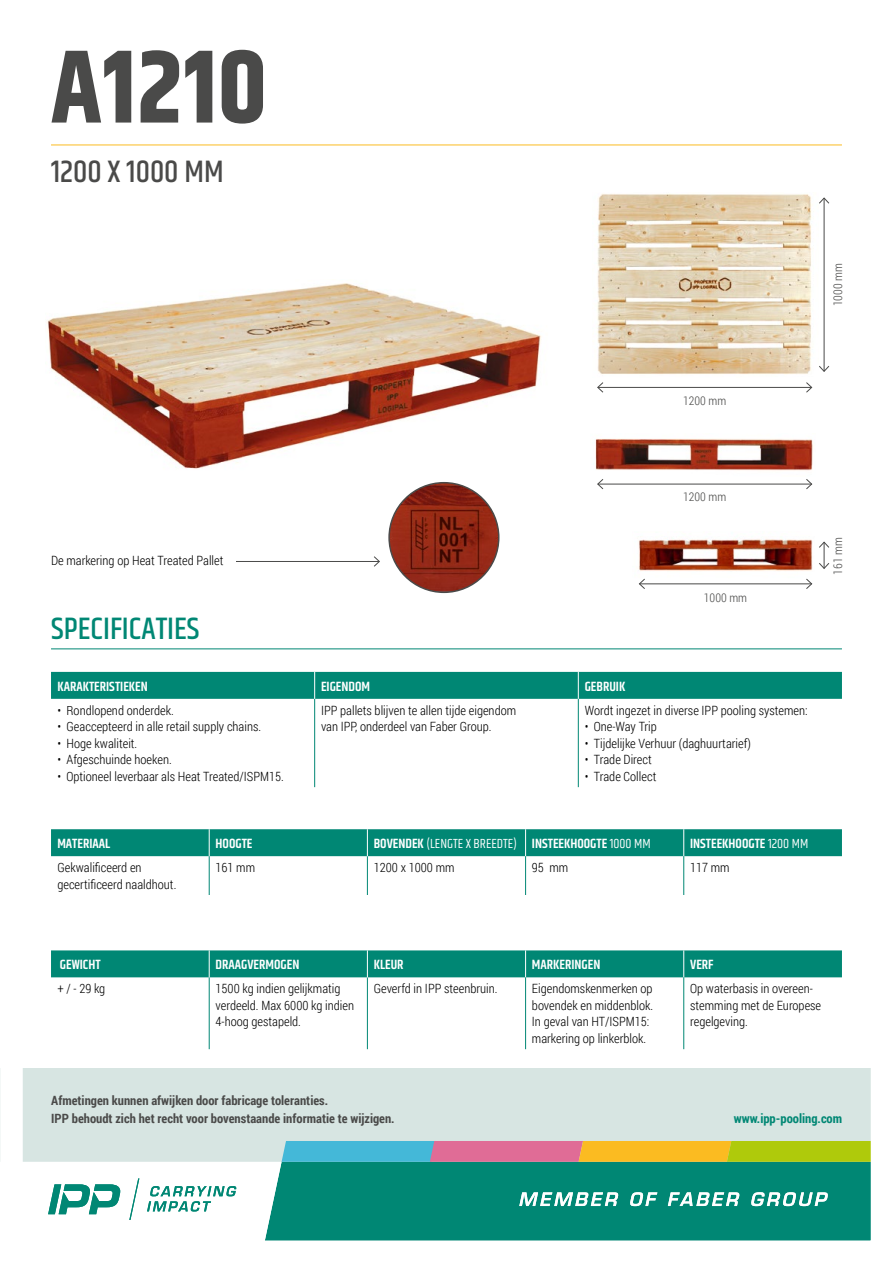
<style>
.page{position:relative;width:893px;height:1263px;background:#fff}
.page>*{position:absolute;margin:0;border:0;box-sizing:border-box;transform-origin:0 0}
.t1{font:700 103.5px "Khand";letter-spacing:.01em;color:#4a4a49}
.t2{font:500 31.5px "Khand";color:#008774}
.t3{font:500 31.5px "Khand";color:#4a4a49}
.t4{font:600 13.5px "Khand";color:#fff}
.t5{font:13.5px "Khand";color:#fff}
.t6{font:300 12.75px/16.5px "Roboto Condensed";color:#000}
.t7{font:700 12.75px/18px "Roboto Condensed";color:#4a4a49}
.t8{font:700 12.75px "Roboto Condensed";color:#008774}
.t9{font:300 12px "Roboto Condensed";color:#4a4a49}
.s1{font-weight:600}
.s2{font-weight:400}
</style>
<div class="page">
<div style="left:0;top:1069px;width:893px;height:93px;background:#d7e5e2"></div>
<svg style="left:48px;top:1141px;width:822px;height:99px"></svg>
<hr style="left:51px;top:145px;width:791px;height:1px;background:#fbbb21">
<hr style="left:51px;top:648px;width:791px;height:1px;background:#008774">
<hr style="left:314px;top:699px;width:1px;height:88px;background:#008774">
<hr style="left:578px;top:699px;width:1px;height:88px;background:#008774">
<div style="left:51px;top:672px;width:791px;height:27px;background:#008774"></div>
<div style="left:57px;top:678px;width:91px;height:16px;background:#008774"></div>
<div style="left:321px;top:678px;width:49px;height:16px;background:#008774"></div>
<div style="left:585px;top:678px;width:40px;height:16px;background:#008774"></div>
<hr style="left:209px;top:856px;width:1px;height:39px;background:#008774">
<hr style="left:367px;top:856px;width:1px;height:39px;background:#008774">
<svg style="left:51px;top:829px;width:791px;height:27px;background:#058977"></svg>
<hr style="left:525px;top:856px;width:1px;height:39px;background:#008774">
<hr style="left:683px;top:856px;width:1px;height:39px;background:#008774">
<div style="left:57px;top:835px;width:53px;height:17px;background:#008774"></div>
<div style="left:216px;top:835px;width:36px;height:17px;background:#008774"></div>
<div style="left:374px;top:835px;width:143px;height:17px;background:#008774"></div>
<div style="left:532px;top:835px;width:119px;height:17px;background:#008774"></div>
<div style="left:690px;top:835px;width:118px;height:17px;background:#008774"></div>
<hr style="left:209px;top:977px;width:1px;height:72px;background:#008774">
<hr style="left:367px;top:977px;width:1px;height:72px;background:#008774">
<div style="left:51px;top:950px;width:791px;height:27px;background:#008774"></div>
<hr style="left:525px;top:977px;width:1px;height:72px;background:#008774">
<hr style="left:683px;top:977px;width:1px;height:72px;background:#008774">
<div style="left:57px;top:956px;width:46px;height:17px;background:#008774"></div>
<div style="left:216px;top:956px;width:83px;height:17px;background:#008774"></div>
<div style="left:374px;top:956px;width:30px;height:17px;background:#008774"></div>
<div style="left:532px;top:956px;width:68px;height:17px;background:#008774"></div>
<div style="left:690px;top:956px;width:24px;height:17px;background:#008774"></div>
<img style="left:595px;top:438px;width:218px;height:33px">
<img style="left:638px;top:539px;width:175px;height:32px">
<hr style="left:824px;top:198px;width:1px;height:173px;background:#4a4a49">
<svg style="left:819px;top:197px;width:11px;height:7px"></svg>
<svg style="left:819px;top:365px;width:11px;height:7px"></svg>
<svg style="left:819px;top:541px;width:11px;height:28px"></svg>
<hr style="left:639px;top:583px;width:173px;height:1px;background:#4a4a49">
<svg style="left:805px;top:578px;width:8px;height:11px"></svg>
<svg style="left:638px;top:578px;width:8px;height:11px"></svg>
<hr style="left:598px;top:387px;width:214px;height:1px;background:#4a4a49">
<svg style="left:597px;top:382px;width:7px;height:11px"></svg>
<svg style="left:805px;top:382px;width:8px;height:11px"></svg>
<hr style="left:598px;top:484px;width:214px;height:1px;background:#4a4a49">
<svg style="left:597px;top:479px;width:7px;height:11px"></svg>
<svg style="left:805px;top:479px;width:8px;height:11px"></svg>
<img style="left:597px;top:194px;width:215px;height:180px">
<img style="left:389px;top:483px;width:110px;height:109px;border-radius:55px">
<div style="left:388px;top:482px;width:111px;height:111px;border:2px solid #4a4a49;border-radius:50%"></div>
<hr style="left:236px;top:561px;width:143px;height:1px;background:#4a4a49">
<svg style="left:374px;top:556px;width:6px;height:11px"></svg>
<img style="left:47px;top:283px;width:494px;height:186px">
<h1 class="t1" style="left:51px;top:14px;width:217px">A1210</h1>
<h2 class="t3" style="left:51px;top:152px;width:174px">1200 X 1000 MM</h2>
<p class="t9" style="left:829px;top:306px;width:45px;rotate:-90deg">1000 mm</p>
<p class="t9" style="left:683px;top:392px;width:45px">1200 mm</p>
<p class="t6" style="left:51px;top:551px;width:174px">De markering op Heat Treated Pallet</p>
<h2 class="t2" style="left:51px;top:609px;width:150px">SPECIFICATIES</h2>
<p class="t9" style="left:683px;top:489px;width:45px">1200 mm</p>
<p class="t9" style="left:704px;top:589px;width:45px">1000 mm</p>
<p class="t4" style="left:57px;top:677px;width:92px">KARAKTERISTIEKEN</p>
<p class="t4" style="left:321px;top:677px;width:50px">EIGENDOM</p>
<p class="t4" style="left:585px;top:677px;width:42px">GEBRUIK</p>
<p class="t6" style="left:57px;top:701px;width:118px">• Rondlopend onderdek.</p>
<p class="t6" style="left:57px;top:718px;width:205px">• Geaccepteerd in alle retail supply chains.</p>
<p class="t6" style="left:57px;top:734px;width:81px">• Hoge kwaliteit.</p>
<p class="t6" style="left:57px;top:751px;width:116px">• Afgeschuinde hoeken.</p>
<p class="t6" style="left:57px;top:767px;width:228px">• Optioneel leverbaar als Heat Treated/ISPM15.</p>
<p class="t6" style="left:321px;top:701px;width:197px">IPP pallets blijven te allen tijde eigendom van IPP, onderdeel van Faber Group.</p>
<p class="t6" style="left:585px;top:701px;width:225px">Wordt ingezet in diverse IPP pooling systemen:</p>
<p class="t6" style="left:585px;top:718px;width:74px">• One-Way Trip</p>
<p class="t6" style="left:585px;top:734px;width:168px">• Tijdelijke Verhuur (daghuurtarief)</p>
<p class="t6" style="left:585px;top:751px;width:69px">• Trade Direct</p>
<p class="t6" style="left:585px;top:767px;width:73px">• Trade Collect</p>
<p class="t4" style="left:57px;top:834px;width:54px">MATERIAAL</p>
<p class="t4" style="left:216px;top:834px;width:38px">HOOGTE</p>
<p class="t5" style="left:374px;top:835px;width:278px"><span class="s1">BOVENDEK</span> (LENGTE X BREEDTE) <span class="s1">INSTEEKHOOGTE</span> 1000 MM</p>
<p class="t4" style="left:690px;top:834px;width:120px">INSTEEKHOOGTE <span class="s2">1200 MM</span></p>
<p class="t6" style="left:57px;top:859px;width:120px">Gekwalificeerd en gecertificeerd naaldhout.</p>
<p class="t6" style="left:216px;top:859px;width:41px">161 mm</p>
<p class="t6" style="left:374px;top:859px;width:82px">1200 x 1000 mm</p>
<p class="t6" style="left:532px;top:859px;width:38px">95 mm</p>
<p class="t6" style="left:690px;top:859px;width:41px">117 mm</p>
<p class="t9" style="left:829px;top:575px;width:39px;rotate:-90deg">161 mm</p>
<p class="t4" style="left:60px;top:956px;width:42px">GEWICHT</p>
<p class="t4" style="left:216px;top:956px;width:85px">DRAAGVERMOGEN</p>
<p class="t4" style="left:374px;top:956px;width:31px">KLEUR</p>
<p class="t4" style="left:532px;top:956px;width:70px">MARKERINGEN</p>
<p class="t4" style="left:690px;top:956px;width:25px">VERF</p>
<p class="t6" style="left:57px;top:980px;width:49px">+ / - 29 kg</p>
<p class="t6" style="left:216px;top:980px;width:140px">1500 kg indien gelijkmatig verdeeld. Max 6000 kg indien<br>4-hoog gestapeld.</p>
<p class="t6" style="left:374px;top:980px;width:125px">Geverfd in IPP steenbruin.</p>
<p class="t6" style="left:532px;top:980px;width:123px">Eigendomskenmerken op bovendek en middenblok.<br>In geval van HT/ISPM15: markering op linkerblok.</p>
<p class="t6" style="left:690px;top:980px;width:133px">Op waterbasis in overeen&shy;stemming met de Europese regelgeving.</p>
<p class="t7" style="left:51px;top:1091px;width:345px">Afmetingen kunnen afwijken door fabricage toleranties.<br>IPP behoudt zich het recht voor bovenstaande informatie te wijzigen.</p>
<p class="t8" style="left:734px;top:1110px;width:110px">www.ipp-pooling.com</p>
</div>
